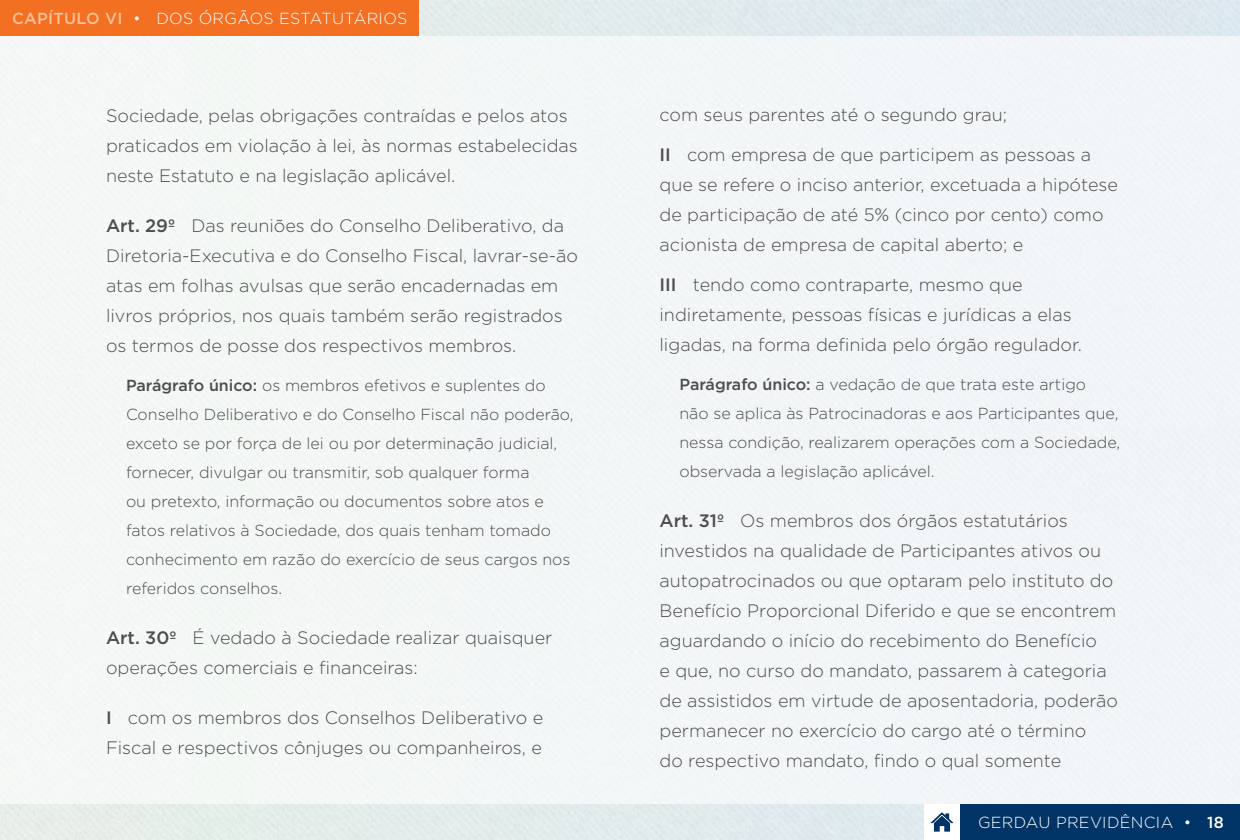
<style>
.page{position:relative;width:1240px;height:840px;background:#fff}
.page>*{position:absolute;margin:0;border:0;box-sizing:border-box;transform-origin:0 0}
.t1{font:300 18px/30px "Gotham";color:#4d4d4d}
.t2{font:300 16px/29px "Gotham";color:#4d4d4d}
.t3{font:300 16px "Gotham";letter-spacing:.02em;color:#fff}
.s1{font-weight:500;color:#fcc198}
.s2{font-weight:500}
</style>
<div class="page">
<div style="left:960px;top:804px;width:280px;height:36px;background:#036"></div>
<svg style="left:931px;top:812px;width:22px;height:20px"></svg>
<div style="left:0;top:36px;width:1240px;height:768px;background:#f2f6f7"></div>
<div style="left:0;top:0;width:419px;height:36px;background:#f36f21"></div>
<p class="t3" style="left:12px;top:8px;width:397px"><span class="s1">CAPÍTULO VI</span> • DOS ÓRGÃOS ESTATUTÁRIOS</p>
<p class="t1" style="left:106px;top:100px;width:473px">Sociedade, pelas obrigações contraídas e pelos atos praticados em violação à lei, às normas estabelecidas neste Estatuto e na legislação aplicável.</p>
<p class="t1" style="left:106px;top:210px;width:473px"><span class="s2">Art. 29º</span> Das reuniões do Conselho Deliberativo, da Diretoria-Executiva e do Conselho Fiscal, lavrar-se-ão atas em folhas avulsas que serão encadernadas em livros próprios, nos quais também serão registrados os termos de posse dos respectivos membros.</p>
<p class="t2" style="left:126px;top:370px;width:449px"><span class="s2">Parágrafo único:</span> os membros efetivos e suplentes do Conselho Deliberativo e do Conselho Fiscal não poderão, exceto se por força de lei ou por determinação judicial, fornecer, divulgar ou transmitir, sob qualquer forma<br>ou pretexto, informação ou documentos sobre atos e fatos relativos à Sociedade, dos quais tenham tomado conhecimento em razão do exercício de seus cargos nos referidos conselhos.</p>
<p class="t1" style="left:106px;top:622px;width:448px"><span class="s2">Art. 30º</span> É vedado à Sociedade realizar quaisquer operações comerciais e financeiras:</p>
<p class="t1" style="left:106px;top:702px;width:439px"><span class="s2">I</span> com os membros dos Conselhos Deliberativo e<br>Fiscal e respectivos cônjuges ou companheiros, e</p>
<p class="t1" style="left:660px;top:100px;width:349px">com seus parentes até o segundo grau;</p>
<p class="t1" style="left:660px;top:140px;width:460px"><span class="s2">II</span> com empresa de que participem as pessoas a que se refere o inciso anterior, excetuada a hipótese de participação de até 5% (cinco por cento) como acionista de empresa de capital aberto; e</p>
<p class="t1" style="left:660px;top:270px;width:424px"><span class="s2">III</span> tendo como contraparte, mesmo que indiretamente, pessoas físicas e jurídicas a elas ligadas, na forma definida pelo órgão regulador.</p>
<p class="t2" style="left:680px;top:370px;width:442px"><span class="s2">Parágrafo único:</span> a vedação de que trata este artigo<br>não se aplica às Patrocinadoras e aos Participantes que, nessa condição, realizarem operações com a Sociedade, observada a legislação aplicável.</p>
<p class="t1" style="left:660px;top:506px;width:460px"><span class="s2">Art. 31º</span> Os membros dos órgãos estatutários investidos na qualidade de Participantes ativos ou autopatrocinados ou que optaram pelo instituto do Benefício Proporcional Diferido e que se encontrem aguardando o início do recebimento do Benefício<br>e que, no curso do mandato, passarem à categoria de assistidos em virtude de aposentadoria, poderão permanecer no exercício do cargo até o término<br>do respectivo mandato, findo o qual somente</p>
<p class="t3" style="left:978px;top:812px;width:247px">GERDAU PREVIDÊNCIA • <span class="s2">18</span></p>
</div>
